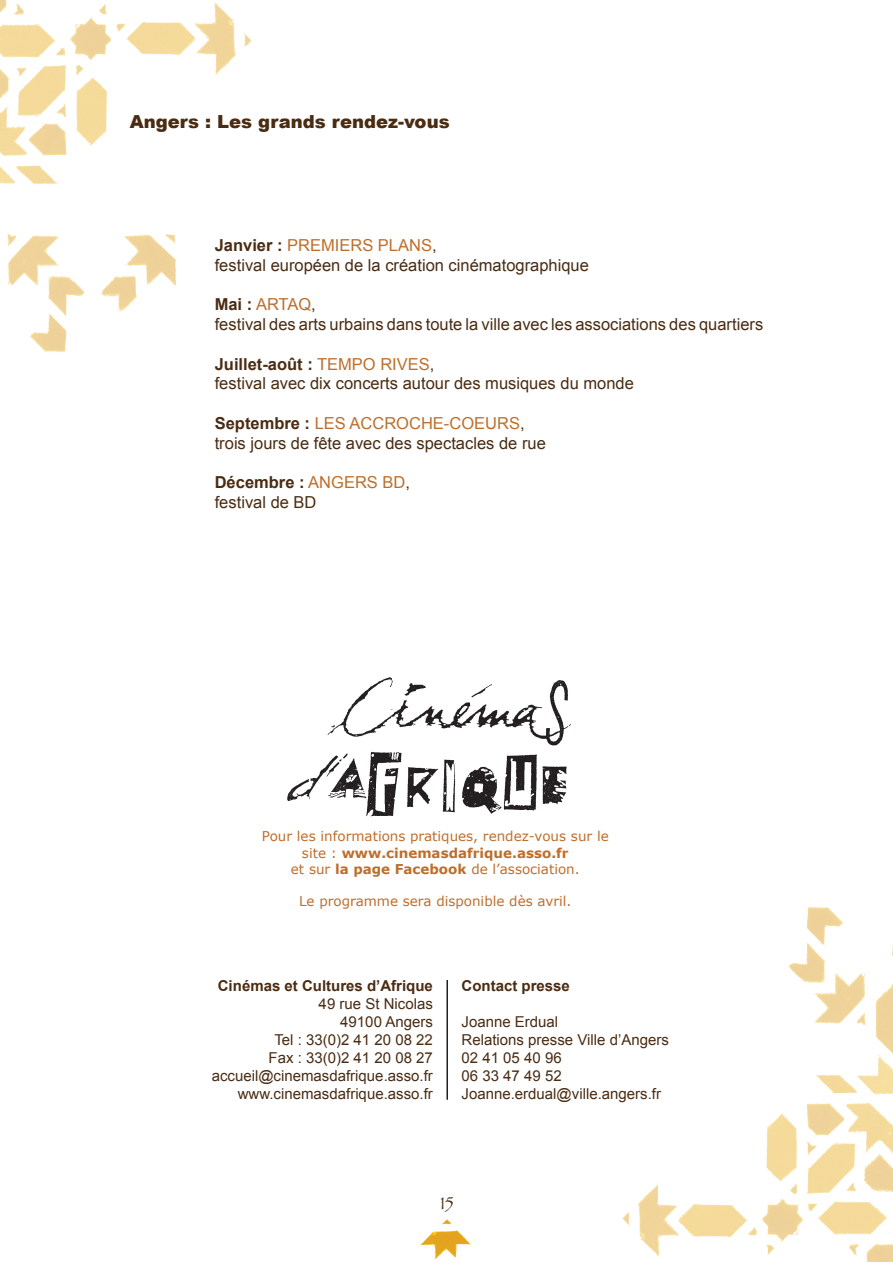
<style>
.page{position:relative;width:893px;height:1263px;background:#fff}
.page>*{position:absolute;margin:0;border:0;box-sizing:border-box;transform-origin:0 0}
.Titre_2{font:900 18px "Arial";color:#4a2c13}
.t1{font:18px "Papyrus";color:#4a2c13}
.Paragraphe{font:16.5px "Arial";color:#4a2c13}
.Paragraphe-2{font:16.5px "Arial";color:#be6e2b}
.Paragraphe-3{font:700 16.5px "Arial";color:#4a2c13}
.Style_de_paragraphe{font:15px "Arial";color:#4a2c13}
.Style_de_paragraphe-2{font:700 15px "Arial";color:#4a2c13}
.Style_de_paragraphe-3{font:13.5px/16.2px "Verdana";color:#be6e2b;text-align:center}
.s1{font-weight:700;color:#4a2c13}
.s2{color:#4a2c13}
.s3{font-weight:400;color:#be6e2b}
.s4{font-weight:400}
.s5{font-weight:700}
</style>
<div class="page">
<img style="left:419px;top:1219px;width:52px;height:41px">
<img style="left:0;top:0;width:252px;height:352px">
<img style="left:622px;top:907px;width:271px;height:355px">
<img style="left:287px;top:677px;width:284px;height:142px">
<hr style="left:446px;top:980px;width:2px;height:120px;background:#231f20">
<p class="Titre_2" style="left:130px;top:109px;width:321px">Angers : Les grands rendez-vous</p>
<p class="Paragraphe-2" style="left:215px;top:234px;width:223px"><span class="s1">Janvier :</span> PREMIERS PLANS<span class="s2">,</span></p>
<p class="Paragraphe" style="left:215px;top:254px;width:376px">festival européen de la création cinématographique</p>
<p class="Paragraphe-2" style="left:215px;top:294px;width:103px"><span class="s1">Mai :</span> ARTAQ<span class="s2">,</span></p>
<p class="Paragraphe" style="left:215px;top:313px;width:550px">festival des arts urbains dans toute la ville avec les associations des quartiers</p>
<p class="Paragraphe-3" style="left:215px;top:353px;width:221px">Juillet-août : <span class="s3">TEMPO RIVES</span><span class="s4">,</span></p>
<p class="Paragraphe" style="left:215px;top:373px;width:421px">festival avec dix concerts autour des musiques du monde</p>
<p class="Paragraphe-2" style="left:215px;top:412px;width:311px"><span class="s1">Septembre :</span> LES ACCROCHE-COEURS<span class="s2">,</span></p>
<p class="Paragraphe" style="left:215px;top:432px;width:333px">trois jours de fête avec des spectacles de rue</p>
<p class="Paragraphe-3" style="left:215px;top:472px;width:197px">Décembre : <span class="s3">ANGERS BD</span><span class="s4">,</span></p>
<p class="Paragraphe" style="left:215px;top:492px;width:103px">festival de BD</p>
<p class="Style_de_paragraphe-3" style="left:262px;top:828px;width:348px">Pour les informations pratiques, rendez-vous sur le site : <span class="s5">www.cinemasdafrique.asso.fr</span></p>
<p class="Style_de_paragraphe-3" style="left:291px;top:861px;width:290px">et sur <span class="s5">la page Facebook</span> de l’association.</p>
<p class="Style_de_paragraphe-3" style="left:299px;top:893px;width:274px">Le programme sera disponible dès avril.</p>
<p class="Style_de_paragraphe-2" style="left:218px;top:976px;width:217px">Cinémas et Cultures d’Afrique</p>
<p class="Style_de_paragraphe" style="left:319px;top:994px;width:116px">49 rue St Nicolas</p>
<p class="Style_de_paragraphe" style="left:340px;top:1012px;width:94px">49100 Angers</p>
<p class="Style_de_paragraphe" style="left:274px;top:1030px;width:160px">Tel : 33(0)2 41 20 08 22</p>
<p class="Style_de_paragraphe" style="left:269px;top:1048px;width:166px">Fax : 33(0)2 41 20 08 27</p>
<p class="Style_de_paragraphe" style="left:212px;top:1066px;width:223px">accueil@cinemasdafrique.asso.fr</p>
<p class="Style_de_paragraphe" style="left:238px;top:1084px;width:197px">www.cinemasdafrique.asso.fr</p>
<p class="Style_de_paragraphe-2" style="left:462px;top:976px;width:110px">Contact presse</p>
<p class="Style_de_paragraphe" style="left:462px;top:1012px;width:98px">Joanne Erdual</p>
<p class="Style_de_paragraphe" style="left:462px;top:1030px;width:209px">Relations presse Ville d’Angers</p>
<p class="Style_de_paragraphe" style="left:462px;top:1048px;width:102px">02 41 05 40 96</p>
<p class="Style_de_paragraphe" style="left:462px;top:1066px;width:102px">06 33 47 49 52</p>
<p class="Style_de_paragraphe" style="left:462px;top:1084px;width:201px">Joanne.erdual@ville.angers.fr</p>
<p class="t1" style="left:440px;top:1192px;width:15px">15</p>
</div>
